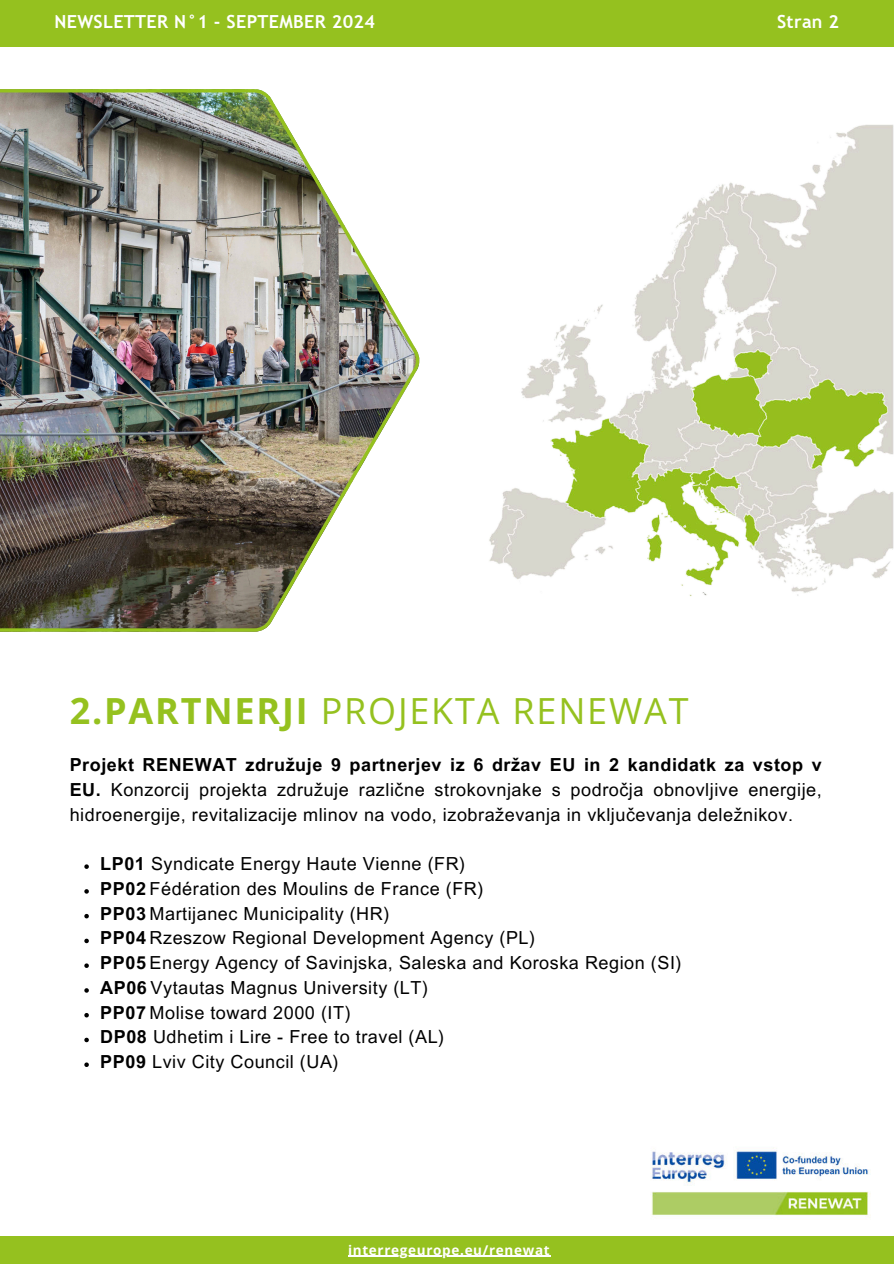
<style>
.page{position:relative;width:894px;height:1264px;background:#fff}
.page>*{position:absolute;margin:0;border:0;box-sizing:border-box;transform-origin:0 0}
.t1{font:36px "Open Sans";letter-spacing:.05em;color:#95c11f}
.t2{font:18px/24.8px "Arial MT Pro";letter-spacing:.03em;color:#000;text-align:justify}
.t3{font:700 18px "Trebuchet MS";letter-spacing:.015em;color:#fff}
.t4{font:700 13.5px "Open Sans";letter-spacing:.05em;color:#fff}
.s1{font-weight:700}
</style>
<div class="page">
<img style="left:0;top:89px;width:420px;height:542px">
<img style="left:651px;top:1150px;width:220px;height:68px">
<div style="left:0;top:0;width:893px;height:47px;background:#95c11f"></div>
<div style="left:0;top:1235px;width:893px;height:28px;background:#95c11f"></div>
<img style="left:489px;top:124px;width:404px;height:472px">
<svg style="left:84px;top:864px;width:5px;height:4px"></svg>
<svg style="left:84px;top:889px;width:5px;height:4px"></svg>
<svg style="left:84px;top:913px;width:5px;height:5px"></svg>
<svg style="left:84px;top:938px;width:5px;height:5px"></svg>
<svg style="left:84px;top:963px;width:5px;height:4px"></svg>
<svg style="left:84px;top:988px;width:5px;height:4px"></svg>
<svg style="left:84px;top:1013px;width:5px;height:4px"></svg>
<svg style="left:84px;top:1037px;width:5px;height:5px"></svg>
<svg style="left:84px;top:1062px;width:5px;height:4px"></svg>
<hr style="left:348px;top:1255px;width:202px;height:1px;background:#fff">
<p class="t3" style="left:54px;top:11px;width:322px">NEWSLETTER N°1 - SEPTEMBER 2024</p>
<p class="t3" style="left:776px;top:11px;width:64px">Stran 2</p>
<h1 class="t1" style="left:70px;top:686px;width:620px"><span class="s1">2.PARTNERJI</span> PROJEKTA RENEWAT</h1>
<p class="t2" style="left:70px;top:753px;width:753px"><span class="s1">Projekt RENEWAT združuje 9 partnerjev iz 6 držav EU in 2 kandidatk za vstop v EU.</span> Konzorcij projekta združuje različne strokovnjake s področja obnovljive energije, hidroenergije, revitalizacije mlinov na vodo, izobraževanja in vključevanja deležnikov.</p>
<p class="t2" style="left:100px;top:852px;width:582px;text-align:left"><span class="s1">LP01</span> Syndicate Energy Haute Vienne (FR)<br><span class="s1">PP02</span> Fédération des Moulins de France (FR)<br><span class="s1">PP03</span> Martijanec Municipality (HR)<br><span class="s1">PP04</span> Rzeszow Regional Development Agency (PL)<br><span class="s1">PP05</span> Energy Agency of Savinjska, Saleska and Koroska Region (SI)<br><span class="s1">AP06</span> Vytautas Magnus University (LT)<br><span class="s1">PP07</span> Molise toward 2000 (IT)<br><span class="s1">DP08</span> Udhetim i Lire - Free to travel (AL)<br><span class="s1">PP09</span> Lviv City Council (UA)</p>
<p class="t4" style="left:348px;top:1240px;width:203px">interregeurope.eu/renewat</p>
</div>
